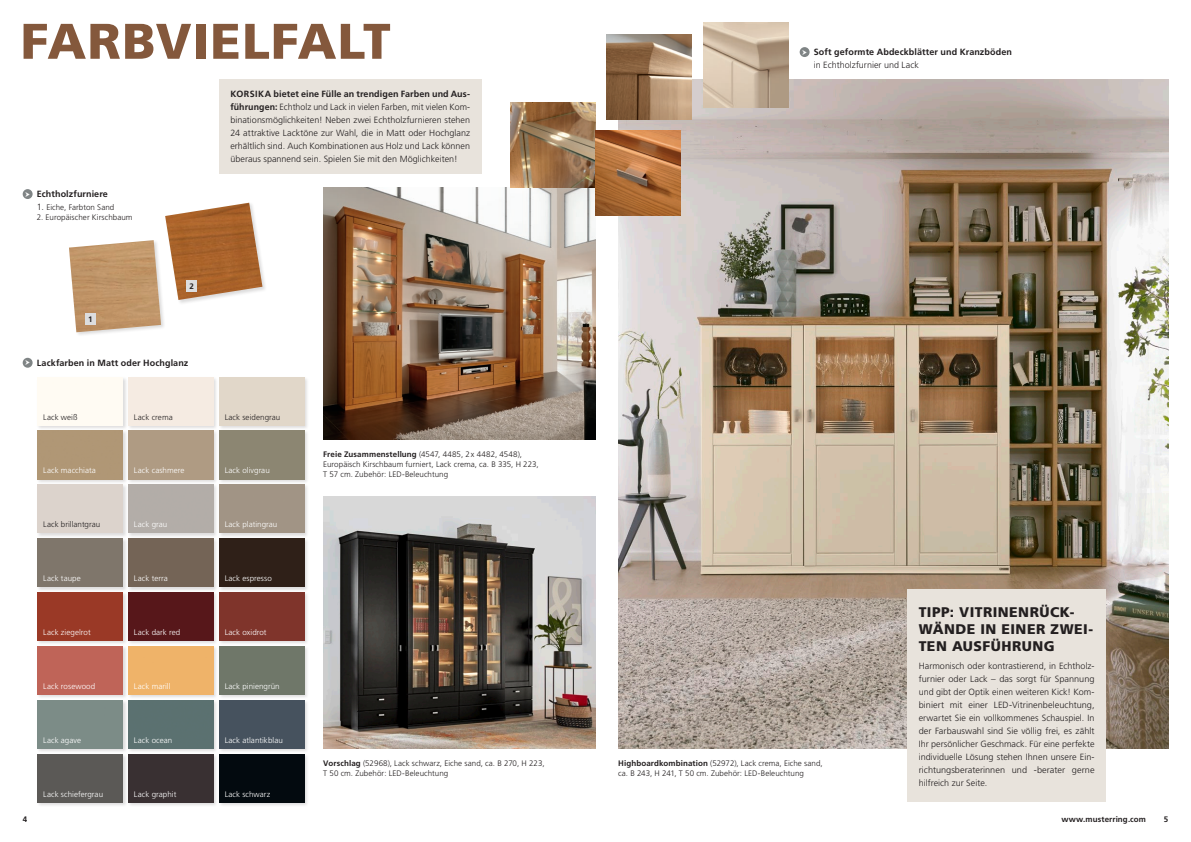
<style>
.page{position:relative;width:1191px;height:842px;background:#fff}
.page>*{position:absolute;margin:0;border:0;box-sizing:border-box;transform-origin:0 0}
.t1{font:900 50px "Frutiger LT Std";letter-spacing:.02em;color:#84583c}
.t2{font:900 14px/16.8px "Frutiger LT Std";letter-spacing:.03em;color:#231f20}
.t3{font:300 9px/13px "Frutiger LT Std";color:#231f20;text-align:justify}
.t4{font:700 9px "Frutiger LT Std";letter-spacing:.01em;color:#231f20}
.t5{font:300 8px/10px "Frutiger LT Std";letter-spacing:.005em;color:#231f20}
.t6{font:300 8px "Frutiger LT Std";letter-spacing:.005em;color:#fff}
.t7{font:700 8px "Frutiger LT Std";letter-spacing:.015em;color:#231f20}
.s1{font-size:9px}
.s2{font-weight:700}
</style>
<div class="page">
<div style="left:219px;top:79px;width:262px;height:95px;background:#e8e3dc"></div>
<img style="left:323px;top:496px;width:272px;height:252px">
<img style="left:323px;top:187px;width:272px;height:252px">
<img style="left:618px;top:79px;width:550px;height:669px">
<img style="left:703px;top:23px;width:85px;height:85px">
<img style="left:607px;top:34px;width:85px;height:85px">
<div style="left:218px;top:537px;width:91px;height:55px;background:#231f20;opacity:.16"></div>
<div style="left:219px;top:539px;width:85px;height:48px;background:#2f2018"></div>
<div style="left:36px;top:376px;width:92px;height:54px;background:#231f20;opacity:.16"></div>
<div style="left:38px;top:377px;width:85px;height:48px;background:#fffbf3"></div>
<div style="left:127px;top:376px;width:91px;height:54px;background:#231f20;opacity:.16"></div>
<div style="left:128px;top:377px;width:85px;height:48px;background:#f5ebe2"></div>
<div style="left:127px;top:430px;width:91px;height:54px;background:#231f20;opacity:.16"></div>
<div style="left:128px;top:431px;width:85px;height:48px;background:#af9b83"></div>
<div style="left:127px;top:537px;width:91px;height:55px;background:#231f20;opacity:.16"></div>
<div style="left:128px;top:539px;width:85px;height:48px;background:#746456"></div>
<div style="left:36px;top:537px;width:92px;height:55px;background:#231f20;opacity:.16"></div>
<div style="left:38px;top:539px;width:85px;height:48px;background:#7f766b"></div>
<div style="left:127px;top:484px;width:91px;height:54px;background:#231f20;opacity:.16"></div>
<div style="left:128px;top:485px;width:85px;height:48px;background:#b3ada8"></div>
<div style="left:36px;top:484px;width:92px;height:54px;background:#231f20;opacity:.16"></div>
<div style="left:38px;top:485px;width:85px;height:48px;background:#dcd3cc"></div>
<div style="left:218px;top:376px;width:91px;height:54px;background:#231f20;opacity:.16"></div>
<div style="left:219px;top:377px;width:85px;height:48px;background:#e1d7c9"></div>
<div style="left:218px;top:484px;width:91px;height:54px;background:#231f20;opacity:.16"></div>
<div style="left:219px;top:485px;width:85px;height:48px;background:#a19485"></div>
<div style="left:218px;top:430px;width:91px;height:54px;background:#231f20;opacity:.16"></div>
<div style="left:219px;top:431px;width:85px;height:48px;background:#8c8672"></div>
<div style="left:218px;top:699px;width:91px;height:54px;background:#231f20;opacity:.16"></div>
<div style="left:219px;top:700px;width:85px;height:48px;background:#46525e"></div>
<div style="left:36px;top:430px;width:92px;height:54px;background:#231f20;opacity:.16"></div>
<div style="left:38px;top:431px;width:85px;height:48px;background:#b09775"></div>
<div style="left:218px;top:645px;width:91px;height:55px;background:#231f20;opacity:.16"></div>
<div style="left:219px;top:646px;width:85px;height:48px;background:#6f7769"></div>
<div style="left:36px;top:699px;width:92px;height:54px;background:#231f20;opacity:.16"></div>
<div style="left:38px;top:700px;width:85px;height:48px;background:#7c8c87"></div>
<div style="left:127px;top:699px;width:91px;height:54px;background:#231f20;opacity:.16"></div>
<div style="left:128px;top:700px;width:85px;height:48px;background:#5b7170"></div>
<div style="left:127px;top:645px;width:91px;height:55px;background:#231f20;opacity:.16"></div>
<div style="left:128px;top:646px;width:85px;height:48px;background:#efb369"></div>
<div style="left:36px;top:645px;width:92px;height:55px;background:#231f20;opacity:.16"></div>
<div style="left:38px;top:646px;width:85px;height:48px;background:#bf6458"></div>
<div style="left:36px;top:591px;width:92px;height:55px;background:#231f20;opacity:.16"></div>
<div style="left:38px;top:592px;width:85px;height:49px;background:#9a3926"></div>
<div style="left:218px;top:591px;width:91px;height:55px;background:#231f20;opacity:.16"></div>
<div style="left:219px;top:592px;width:85px;height:49px;background:#7f342b"></div>
<div style="left:127px;top:591px;width:91px;height:55px;background:#231f20;opacity:.16"></div>
<div style="left:128px;top:592px;width:85px;height:49px;background:#57171a"></div>
<div style="left:36px;top:753px;width:92px;height:54px;background:#231f20;opacity:.16"></div>
<div style="left:38px;top:754px;width:85px;height:48px;background:#5b5956"></div>
<div style="left:127px;top:753px;width:91px;height:54px;background:#231f20;opacity:.16"></div>
<div style="left:128px;top:754px;width:85px;height:48px;background:#393032"></div>
<div style="left:218px;top:753px;width:91px;height:54px;background:#231f20;opacity:.16"></div>
<div style="left:219px;top:754px;width:85px;height:48px;background:#030a0f"></div>
<div style="left:164px;top:202px;width:103px;height:103px;background:#231f20;opacity:.16"></div>
<img style="left:165px;top:203px;width:97px;height:97px">
<div style="left:68px;top:239px;width:98px;height:98px;background:#231f20;opacity:.16"></div>
<img style="left:69px;top:240px;width:92px;height:92px">
<div style="left:187px;top:280px;width:10px;height:12px;background:#dcdddf"></div>
<div style="left:85px;top:313px;width:11px;height:12px;background:#dcdddf"></div>
<img style="left:510px;top:102px;width:85px;height:85px">
<img style="left:595px;top:130px;width:85px;height:85px">
<svg style="left:23px;top:358px;width:10px;height:10px"></svg>
<svg style="left:799px;top:47px;width:10px;height:10px"></svg>
<svg style="left:23px;top:189px;width:10px;height:10px"></svg>
<div style="left:907px;top:590px;width:199px;height:212px;background:#e8e3dc"></div>
<svg style="left:25px;top:360px;width:5px;height:5px"></svg>
<svg style="left:802px;top:50px;width:5px;height:5px"></svg>
<svg style="left:25px;top:192px;width:5px;height:5px"></svg>
<h1 class="t1" style="left:21px;top:11px;width:372px">FARBVIELFALT</h1>
<p class="t4" style="left:37px;top:189px;width:73px">Echtholzfurniere</p>
<p class="t5" style="left:37px;top:202px;width:79px"><span class="s1">1.</span> Eiche, Farbton Sand</p>
<p class="t5" style="left:37px;top:212px;width:97px">2. Europäischer Kirschbaum</p>
<p class="t7" style="left:88px;top:315px;width:6px">1</p>
<p class="t7" style="left:189px;top:282px;width:6px">2</p>
<p class="t4" style="left:37px;top:357px;width:153px">Lackfarben in Matt oder Hochglanz</p>
<p class="t5" style="left:43px;top:412px;width:36px">Lack weiß</p>
<p class="t5" style="left:134px;top:412px;width:40px">Lack crema</p>
<p class="t3" style="left:230px;top:88px;width:241px"><span class="s2">KORSIKA bietet eine Fülle an trendigen Farben und Aus&shy;führungen:</span> Echtholz und Lack in vielen Farben, mit vielen Kom&shy;binationsmöglichkeiten! Neben zwei Echtholzfurnieren stehen 24 attraktive Lacktöne zur Wahl, die in Matt oder Hochglanz erhältlich sind. Auch Kombinationen aus Holz und Lack können überaus spannend sein. Spielen Sie mit den Möglichkeiten!</p>
<p class="t5" style="left:225px;top:412px;width:57px">Lack seidengrau</p>
<p class="t6" style="left:134px;top:466px;width:52px">Lack cashmere</p>
<p class="t6" style="left:43px;top:466px;width:54px">Lack macchiata</p>
<p class="t6" style="left:225px;top:466px;width:47px">Lack olivgrau</p>
<p class="t5" style="left:43px;top:520px;width:58px">Lack brillantgrau</p>
<p class="t6" style="left:134px;top:520px;width:35px">Lack grau</p>
<p class="t6" style="left:225px;top:520px;width:54px">Lack platingrau</p>
<p class="t6" style="left:43px;top:574px;width:39px">Lack taupe</p>
<p class="t6" style="left:134px;top:574px;width:35px">Lack terra</p>
<p class="t6" style="left:225px;top:574px;width:49px">Lack espresso</p>
<p class="t6" style="left:43px;top:628px;width:49px">Lack ziegelrot</p>
<p class="t6" style="left:134px;top:628px;width:48px">Lack dark red</p>
<p class="t6" style="left:225px;top:628px;width:43px">Lack oxidrot</p>
<p class="t6" style="left:43px;top:682px;width:54px">Lack rosewood</p>
<p class="t6" style="left:134px;top:682px;width:38px">Lack marill</p>
<p class="t6" style="left:225px;top:682px;width:57px">Lack piniengrün</p>
<p class="t6" style="left:43px;top:735px;width:39px">Lack agave</p>
<p class="t6" style="left:43px;top:789px;width:61px">Lack schiefergrau</p>
<p class="t6" style="left:134px;top:735px;width:40px">Lack ocean</p>
<p class="t6" style="left:225px;top:735px;width:60px">Lack atlantikblau</p>
<p class="t6" style="left:134px;top:789px;width:44px">Lack graphit</p>
<p class="t6" style="left:225px;top:789px;width:47px">Lack schwarz</p>
<p class="t5" style="left:323px;top:449px;width:217px"><span class="s2">Freie Zusammenstellung</span> (4547, 4485, 2x 4482, 4548),<br>Europäisch Kirschbaum furniert, Lack crema, ca. B 335, H 223,<br>T 57 cm. Zubehör: LED-Beleuchtung</p>
<p class="t5" style="left:323px;top:758px;width:223px"><span class="s2">Vorschlag</span> (52968), Lack schwarz, Eiche sand, ca. B 270, H 223,<br>T 50 cm. Zubehör: LED-Beleuchtung</p>
<p class="t4" style="left:814px;top:47px;width:200px">Soft geformte Abdeckblätter und Kranzböden</p>
<p class="t3" style="left:814px;top:59px;width:107px">in Echtholzfurnier und Lack</p>
<p class="t5" style="left:618px;top:758px;width:206px"><span class="s2">Highboardkombination</span> (52972), Lack crema, Eiche sand, ca. B 243, H 241, T 50 cm. Zubehör: LED-Beleuchtung</p>
<h2 class="t2" style="left:918px;top:604px;width:176px">TIPP: VITRINENRÜCK-<br>WÄNDE IN EINER ZWEI-<br>TEN AUSFÜHRUNG</h2>
<p class="t3" style="left:918px;top:659px;width:177px">Harmonisch oder kontrastierend, in Echtholz&shy;furnier oder Lack – das sorgt für Spannung und gibt der Optik einen weiteren Kick! Kom&shy;biniert mit einer LED-Vitrinenbeleuchtung, erwartet Sie ein vollkommenes Schauspiel. In der Farbauswahl sind Sie völlig frei, es zählt Ihr persönlicher Geschmack. Für eine perfekte individuelle Lösung stehen Ihnen unsere Ein&shy;richtungsberaterinnen und -berater gerne hilfreich zur Seite.</p>
<p class="t7" style="left:23px;top:815px;width:6px">4</p>
<p class="t7" style="left:1061px;top:815px;width:86px">www.musterring.com</p>
<p class="t7" style="left:1163px;top:815px;width:6px">5</p>
</div>
